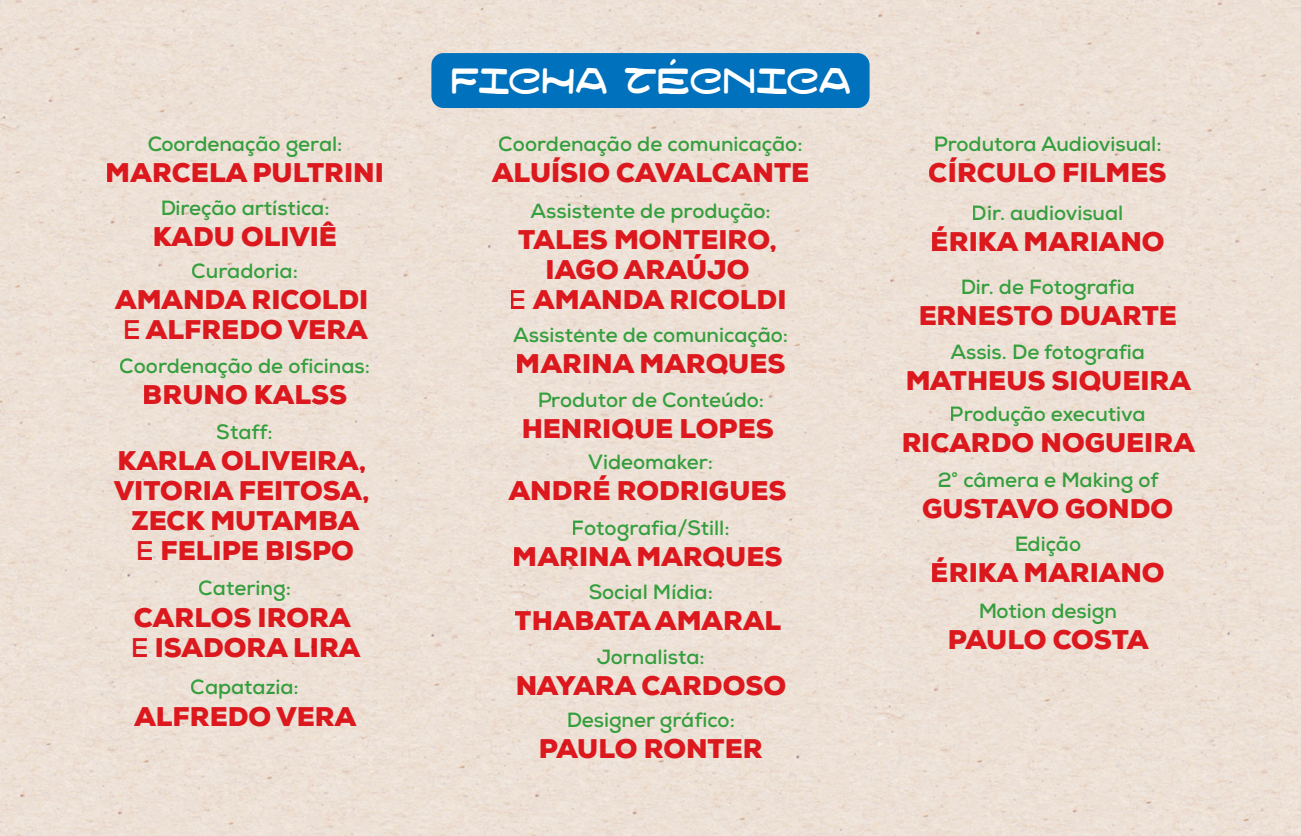
<style>
.page{position:relative;width:1301px;height:836px;background:#fff}
.page>*{position:absolute;margin:0;border:0;box-sizing:border-box;transform-origin:0 0}
.t1{font:37.05px "Sentra";color:#fff;scale:.77 1}
.t2{font:900 26.92px/30.1px "Nexa";color:#ed1c24;text-align:center}
.t3{font:700 20.55px "Nexa";color:#39b54a}
.s1{font-weight:700}
</style>
<div class="page">
<div style="left:0;top:0;width:1300px;height:836px;background:#ede0d6"></div>
<div style="left:431px;top:53px;width:438px;height:55px;background:#0071bc;border-radius:12px"></div>
<h1 class="t1" style="left:450px;top:57px;width:521px">FICHA TÉCNICA</h1>
<p class="t3" style="left:147px;top:131px;width:197px">Coordenação geral:</p>
<p class="t2" style="left:106px;top:158px;width:280px">MARCELA PULTRINI</p>
<p class="t3" style="left:499px;top:131px;width:305px">Coordenação de comunicação:</p>
<p class="t2" style="left:492px;top:158px;width:319px">ALUÍSIO CAVALCANTE</p>
<p class="t3" style="left:933px;top:131px;width:230px">Produtora Audiovisual:</p>
<p class="t2" style="left:929px;top:158px;width:239px">CÍRCULO FILMES</p>
<p class="t3" style="left:160px;top:194px;width:171px">Direção artística:</p>
<p class="t2" style="left:153px;top:222px;width:186px">KADU OLIVIÊ</p>
<p class="t3" style="left:192px;top:257px;width:108px">Curadoria:</p>
<p class="t2" style="left:115px;top:285px;width:255px;text-align:left">AMANDA RICOLDI<br><span class="s1">E</span> ALFREDO VERA</p>
<p class="t3" style="left:120px;top:353px;width:252px">Coordenação de oficinas:</p>
<p class="t2" style="left:143px;top:380px;width:206px">BRUNO KALSS</p>
<p class="t3" style="left:217px;top:418px;width:57px">Staff:</p>
<p class="t2" style="left:114px;top:445px;width:257px">KARLA OLIVEIRA,<br>VITORIA FEITOSA,<br>ZECK MUTAMBA<br><span class="s1">E</span> FELIPE BISPO</p>
<p class="t3" style="left:199px;top:575px;width:94px">Catering:</p>
<p class="t2" style="left:130px;top:602px;width:232px;text-align:left">CARLOS IRORA<br><span class="s1">E</span> ISADORA LIRA</p>
<p class="t3" style="left:530px;top:197px;width:242px">Assistente de produção:</p>
<p class="t2" style="left:509px;top:225px;width:279px">TALES MONTEIRO,<br>IAGO ARAÚJO<br><span class="s1">E</span> AMANDA RICOLDI</p>
<p class="t3" style="left:513px;top:321px;width:276px">Assistente de comunicação:</p>
<p class="t2" style="left:516px;top:348px;width:271px">MARINA MARQUES</p>
<p class="t3" style="left:537px;top:386px;width:228px">Produtor de Conteúdo:</p>
<p class="t2" style="left:521px;top:414px;width:254px">HENRIQUE LOPES</p>
<p class="t3" style="left:588px;top:449px;width:126px">Videomaker:</p>
<p class="t2" style="left:509px;top:476px;width:279px">ANDRÉ RODRIGUES</p>
<p class="t3" style="left:572px;top:514px;width:159px">Fotografia/Still:</p>
<p class="t2" style="left:513px;top:541px;width:271px">MARINA MARQUES</p>
<p class="t3" style="left:588px;top:578px;width:126px">Social Mídia:</p>
<p class="t2" style="left:515px;top:606px;width:268px">THABATA AMARAL</p>
<p class="t3" style="left:596px;top:643px;width:110px">Jornalista:</p>
<p class="t3" style="left:972px;top:200px;width:153px">Dir. audiovisual</p>
<p class="t2" style="left:930px;top:227px;width:235px">ÉRIKA MARIANO</p>
<p class="t3" style="left:960px;top:273px;width:176px">Dir. de Fotografia</p>
<p class="t2" style="left:918px;top:300px;width:260px">ERNESTO DUARTE</p>
<p class="t3" style="left:950px;top:338px;width:196px">Assis. De fotografia</p>
<p class="t2" style="left:905px;top:366px;width:287px">MATHEUS SIQUEIRA</p>
<p class="t3" style="left:949px;top:401px;width:197px">Produção executiva</p>
<p class="t2" style="left:901px;top:428px;width:295px">RICARDO NOGUEIRA</p>
<p class="t3" style="left:937px;top:466px;width:223px">2° câmera e Making of</p>
<p class="t2" style="left:922px;top:493px;width:253px">GUSTAVO GONDO</p>
<p class="t3" style="left:1014px;top:530px;width:68px">Edição</p>
<p class="t2" style="left:930px;top:558px;width:235px">ÉRIKA MARIANO</p>
<p class="t3" style="left:978px;top:597px;width:140px">Motion design</p>
<p class="t2" style="left:947px;top:624px;width:202px">PAULO COSTA</p>
<p class="t3" style="left:191px;top:674px;width:110px">Capatazia:</p>
<p class="t2" style="left:515px;top:670px;width:272px">NAYARA CARDOSO</p>
<p class="t2" style="left:134px;top:701px;width:223px">ALFREDO VERA</p>
<p class="t3" style="left:566px;top:706px;width:170px">Designer gráfico:</p>
<p class="t2" style="left:538px;top:733px;width:226px">PAULO RONTER</p>
</div>
